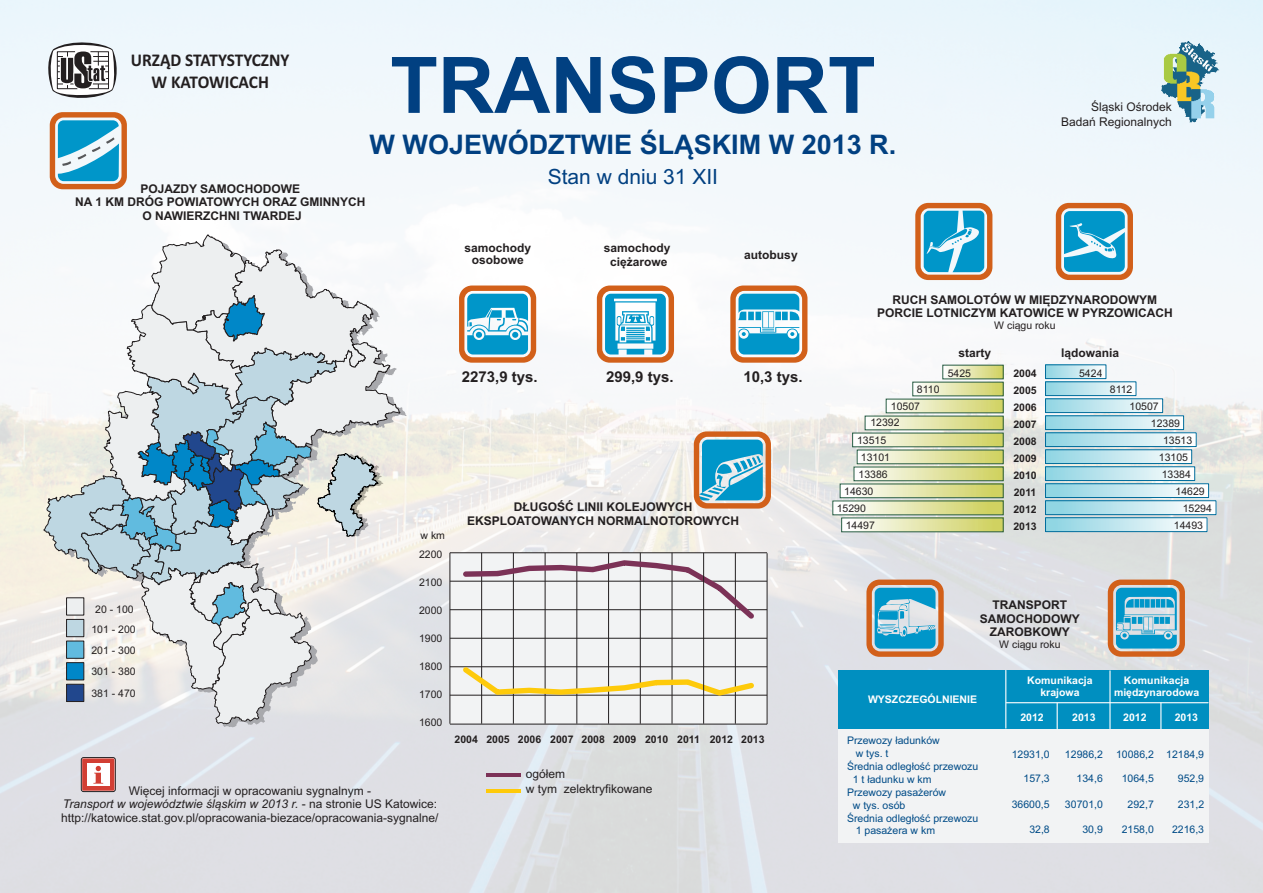
<style>
.page{position:relative;width:1263px;height:893px;background:#fff}
.page>*{position:absolute;margin:0;border:0;box-sizing:border-box;transform-origin:0 0}
.t1{font:700 78px "Arial";color:#014081}
.t2{font:700 27px "Arial";color:#014081}
.t3{font:21px "Arial";color:#014081}
.t4{font:700 18px/21.9px "Calibri";color:#231f20;text-align:center;scale:.96 1}
.t5{font:700 15px "Arial";color:#231f20}
.t6{font:700 12px/13.4px "Arial";color:#231f20;text-align:center}
.t7{font:12px/14.7px "Arial";color:#231f20}
.t8{font:10.5px "Arial";color:#004b87}
.t9{font:10.5px/20.7px "Arial";color:#231f20;text-align:center}
.t10{font:700 10.5px/17px "Arial";color:#231f20;text-align:justify}
.t11{font:700 10.5px/11.7px "Arial";color:#fff;text-align:center}
.s1{font-style:italic}
</style>
<div class="page">
<img style="left:0;top:0;width:1263px;height:893px">
<svg style="left:1056px;top:203px;width:77px;height:77px"></svg>
<svg style="left:915px;top:203px;width:77px;height:77px"></svg>
<svg style="left:50px;top:112px;width:77px;height:77px"></svg>
<svg style="left:1108px;top:580px;width:77px;height:77px;background:#84a3a8"></svg>
<div style="left:838px;top:729px;width:371px;height:114px;background:#f2f3f4"></div>
<div style="left:838px;top:670px;width:371px;height:59px;background:#008fc0"></div>
<hr style="left:1005px;top:670px;width:1px;height:58px;background:#fff">
<hr style="left:1006px;top:702px;width:202px;height:1px;background:#fff">
<hr style="left:1056px;top:703px;width:2px;height:26px;background:#fff">
<svg style="left:1160px;top:703px;width:1px;height:26px"></svg>
<hr style="left:1109px;top:671px;width:1px;height:58px;background:#fff">
<hr style="left:487px;top:773px;width:34px;height:4px;background:#7c3257">
<svg style="left:487px;top:788px;width:34px;height:4px"></svg>
<svg style="left:81px;top:757px;width:35px;height:35px"></svg>
<div style="left:82px;top:758px;width:32px;height:33px;background:#d23f34"></div>
<div style="left:87px;top:763px;width:23px;height:23px;background:#fff"></div>
<svg style="left:93px;top:766px;width:10px;height:18px"></svg>
<img style="left:1161px;top:42px;width:59px;height:81px">
<svg style="left:944px;top:367px;width:57px;height:10px"></svg>
<svg style="left:914px;top:384px;width:87px;height:10px"></svg>
<svg style="left:888px;top:401px;width:113px;height:10px"></svg>
<svg style="left:867px;top:418px;width:134px;height:10px"></svg>
<svg style="left:854px;top:435px;width:147px;height:10px"></svg>
<div style="left:852px;top:433px;width:151px;height:14px;border:1px solid #275c43"></div>
<svg style="left:859px;top:452px;width:142px;height:10px"></svg>
<div style="left:857px;top:450px;width:146px;height:14px;border:1px solid #275c43"></div>
<svg style="left:856px;top:469px;width:145px;height:10px"></svg>
<div style="left:854px;top:467px;width:149px;height:14px;border:1px solid #275c43"></div>
<svg style="left:842px;top:486px;width:159px;height:10px;background:#e6e7ae"></svg>
<div style="left:840px;top:484px;width:163px;height:14px;border:1px solid #275c43"></div>
<svg style="left:834px;top:503px;width:167px;height:10px"></svg>
<svg style="left:843px;top:520px;width:158px;height:10px;background:#e6e7ae"></svg>
<svg style="left:1047px;top:367px;width:57px;height:10px"></svg>
<div style="left:1045px;top:365px;width:61px;height:14px;border:1px solid #006c9b"></div>
<svg style="left:1047px;top:384px;width:87px;height:10px"></svg>
<div style="left:1045px;top:382px;width:91px;height:14px;border:1px solid #006c9b"></div>
<svg style="left:1047px;top:401px;width:114px;height:10px"></svg>
<div style="left:1045px;top:399px;width:118px;height:14px;border:1px solid #006c9b"></div>
<svg style="left:1047px;top:418px;width:135px;height:10px"></svg>
<div style="left:1045px;top:416px;width:139px;height:14px;border:1px solid #006c9b"></div>
<svg style="left:1047px;top:435px;width:147px;height:10px"></svg>
<div style="left:1045px;top:433px;width:151px;height:14px;border:1px solid #006c9b"></div>
<svg style="left:1047px;top:452px;width:143px;height:10px"></svg>
<div style="left:1045px;top:450px;width:147px;height:14px;border:1px solid #006c9b"></div>
<svg style="left:1047px;top:468px;width:146px;height:11px"></svg>
<div style="left:1045px;top:466px;width:150px;height:15px;border:1px solid #006c9b"></div>
<svg style="left:1047px;top:485px;width:160px;height:11px"></svg>
<div style="left:1045px;top:483px;width:164px;height:15px;border:1px solid #006c9b"></div>
<svg style="left:1047px;top:502px;width:167px;height:11px"></svg>
<div style="left:1045px;top:500px;width:171px;height:15px;border:1px solid #006c9b"></div>
<svg style="left:1047px;top:519px;width:158px;height:11px"></svg>
<div style="left:1045px;top:517px;width:162px;height:15px;border:1px solid #006c9b"></div>
<svg style="left:45px;top:38px;width:73px;height:63px"></svg>
<svg style="left:866px;top:580px;width:78px;height:77px;background:#87a6aa"></svg>
<svg style="left:43px;top:234px;width:764px;height:494px"></svg>
<h3 class="t4" style="left:131px;top:50px;width:167px">URZ¥D STATYSTYCZNY<br>W KATOWICACH</h3>
<h1 class="t1" style="left:390px;top:56px;width:487px">TRANSPORT</h1>
<h2 class="t2" style="left:370px;top:134px;width:528px">W WOJEWÓDZTWIE ŒL¥SKIM W 2013 R.</h2>
<h3 class="t3" style="left:548px;top:168px;width:172px">Stan w dniu 31 XII</h3>
<p class="t6" style="left:75px;top:183px;width:292px">POJAZDY SAMOCHODOWE<br>NA 1 KM DRÓG POWIATOWYCH ORAZ GMINNYCH<br>O NAWIERZCHNI TWARDEJ</p>
<p class="t6" style="left:464px;top:243px;width:68px;line-height:11.7px">samochody osobowe</p>
<p class="t6" style="left:604px;top:242px;width:68px">samochody ciê¿arowe</p>
<p class="t6" style="left:744px;top:249px;width:55px">autobusy</p>
<p class="t7" style="left:1061px;top:101px;width:112px;text-align:right">Œl¹ski Oœrodek<br>Badañ Regionalnych</p>
<p class="t5" style="left:462px;top:371px;width:77px">2273,9 tys.</p>
<p class="t5" style="left:606px;top:371px;width:69px">299,9 tys.</p>
<p class="t5" style="left:743px;top:371px;width:61px">10,3 tys.</p>
<p class="t9" style="left:91px;top:600px;width:46px">20 - 100<br>101 - 200<br>201 - 300<br>301 - 380</p>
<p class="t9" style="left:91px;top:684px;width:46px">381 - 470</p>
<p class="t9" style="left:420px;top:526px;width:26px">w km</p>
<p class="t9" style="left:419px;top:545px;width:25px">2200</p>
<p class="t9" style="left:419px;top:573px;width:25px">2100</p>
<p class="t9" style="left:419px;top:601px;width:25px">2000</p>
<p class="t9" style="left:419px;top:629px;width:25px">1900</p>
<p class="t9" style="left:419px;top:657px;width:25px">1800</p>
<p class="t9" style="left:419px;top:685px;width:25px">1700</p>
<p class="t9" style="left:419px;top:713px;width:25px">1600</p>
<p class="t7" style="left:61px;top:785px;width:379px;line-height:13.4px;text-align:center">Wiêcej informacji w opracowaniu sygnalnym -<br><span class="s1">Transport w województwie œl¹skim w 2013 r.</span> - na stronie US Katowice: http://katowice.stat.gov.pl/opracowania-biezace/opracowania-sygnalne/</p>
<p class="t6" style="left:467px;top:501px;width:273px">D£UGOŒÆ LINII KOLEJOWYCH<br>EKSPLOATOWANYCH NORMALNOTOROWYCH</p>
<p class="t10" style="left:454px;top:731px;width:311px">2004 2005 2006 2007 2008 2009 2010 2011 2012 2013</p>
<p class="t7" style="left:526px;top:768px;width:128px">ogó³em<br>w tym zelektryfikowane</p>
<p class="t6" style="left:877px;top:294px;width:297px">RUCH SAMOLOTÓW W MIÊDZYNARODOWYM<br>PORCIE LOTNICZYM KATOWICE W PYRZOWICACH</p>
<p class="t9" style="left:994px;top:316px;width:63px">W ci¹gu roku</p>
<p class="t9" style="left:917px;top:380px;width:24px">8110</p>
<p class="t9" style="left:891px;top:397px;width:31px">10507</p>
<p class="t9" style="left:870px;top:413px;width:31px">12392</p>
<p class="t9" style="left:857px;top:431px;width:31px">13515</p>
<p class="t9" style="left:861px;top:448px;width:31px">13101</p>
<p class="t9" style="left:859px;top:465px;width:31px">13386</p>
<p class="t9" style="left:844px;top:482px;width:31px">14630</p>
<p class="t9" style="left:837px;top:499px;width:31px">15290</p>
<p class="t9" style="left:846px;top:516px;width:31px">14497</p>
<p class="t6" style="left:958px;top:347px;width:34px">starty</p>
<p class="t6" style="left:1061px;top:347px;width:60px">l¹dowania</p>
<p class="t9" style="left:948px;top:363px;width:25px">5425</p>
<p class="t9" style="left:1079px;top:363px;width:25px">5424</p>
<p class="t10" style="left:1013px;top:366px;width:25px">2004<br>2005<br>2006<br>2007<br>2008<br>2009<br>2010<br>2011<br>2012<br>2013</p>
<p class="t9" style="left:1110px;top:380px;width:24px">8112</p>
<p class="t9" style="left:1129px;top:397px;width:31px">10507</p>
<p class="t9" style="left:1151px;top:414px;width:31px">12389</p>
<p class="t9" style="left:1163px;top:431px;width:31px">13513</p>
<p class="t9" style="left:1159px;top:448px;width:31px">13105</p>
<p class="t9" style="left:1162px;top:465px;width:31px">13384</p>
<p class="t9" style="left:1175px;top:482px;width:31px">14629</p>
<p class="t9" style="left:1183px;top:499px;width:31px">15294</p>
<p class="t9" style="left:1174px;top:516px;width:31px">14493</p>
<p class="t6" style="left:980px;top:599px;width:101px">TRANSPORT<br>SAMOCHODOWY<br>ZAROBKOWY</p>
<p class="t9" style="left:999px;top:635px;width:63px">W ci¹gu roku</p>
<p class="t11" style="left:868px;top:695px;width:111px">WYSZCZEGÓLNIENIE</p>
<p class="t8" style="left:847px;top:736px;width:94px">Przewozy ³adunków</p>
<p class="t8" style="left:856px;top:749px;width:34px">w tys. t</p>
<p class="t8" style="left:847px;top:762px;width:133px">Œrednia odleg³oœæ przewozu</p>
<p class="t8" style="left:853px;top:775px;width:80px">1 t ³adunku w km</p>
<p class="t8" style="left:847px;top:788px;width:101px">Przewozy pasa¿erów</p>
<p class="t8" style="left:853px;top:801px;width:54px">w tys. osób</p>
<p class="t8" style="left:847px;top:814px;width:133px">Œrednia odleg³oœæ przewozu</p>
<p class="t8" style="left:856px;top:827px;width:81px">1 pasa¿era w km</p>
<p class="t11" style="left:1027px;top:676px;width:67px">Komunikacja krajowa</p>
<p class="t11" style="left:1114px;top:676px;width:87px">Komunikacja miêdzynarodowa</p>
<p class="t11" style="left:1020px;top:712px;width:25px">2012</p>
<p class="t11" style="left:1072px;top:712px;width:25px">2013</p>
<p class="t11" style="left:1123px;top:712px;width:25px">2012</p>
<p class="t11" style="left:1175px;top:712px;width:25px">2013</p>
<p class="t8" style="left:1012px;top:750px;width:39px">12931,0</p>
<p class="t8" style="left:1023px;top:774px;width:28px">157,3</p>
<p class="t8" style="left:1012px;top:800px;width:39px">36600,5</p>
<p class="t8" style="left:1029px;top:826px;width:22px">32,8</p>
<p class="t8" style="left:1065px;top:750px;width:39px">12986,2</p>
<p class="t8" style="left:1076px;top:774px;width:28px">134,6</p>
<p class="t8" style="left:1065px;top:800px;width:39px">30701,0</p>
<p class="t8" style="left:1082px;top:826px;width:22px">30,9</p>
<p class="t8" style="left:1116px;top:750px;width:39px">10086,2</p>
<p class="t8" style="left:1122px;top:774px;width:34px">1064,5</p>
<p class="t8" style="left:1127px;top:800px;width:28px">292,7</p>
<p class="t8" style="left:1122px;top:826px;width:34px">2158,0</p>
<p class="t8" style="left:1166px;top:750px;width:39px">12184,9</p>
<p class="t8" style="left:1178px;top:774px;width:28px">952,9</p>
<p class="t8" style="left:1178px;top:800px;width:28px">231,2</p>
<p class="t8" style="left:1172px;top:826px;width:34px">2216,3</p>
</div>
